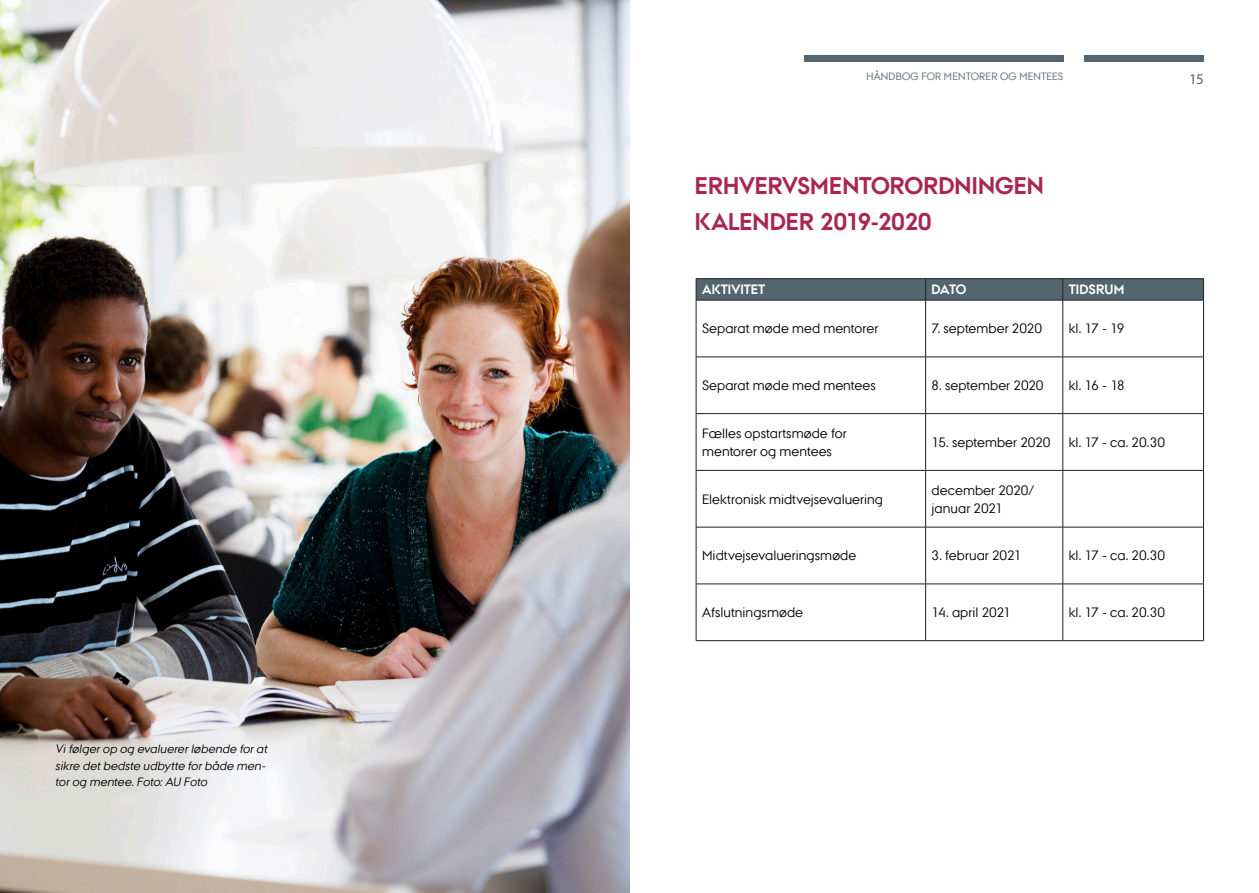
<style>
.page{position:relative;width:1259px;height:893px;background:#fff}
.page>*{position:absolute;margin:0;border:0;box-sizing:border-box;transform-origin:0 0}
.RU1_-_venstre{font:700 24px "AU Passata";color:#a92552}
.t1{font:15px "Myriad Pro";color:#53656e}
.t2{font:13.5px/18px "AU Passata";letter-spacing:.005em;color:#000}
.t3{font:700 13.5px "AU Passata";color:#fff}
.t4{font:italic 12px/16.5px "AU Passata";color:#000}
.Toptekst{font:10.5px "AU Passata";letter-spacing:.01em;color:#53656e}
</style>
<div class="page">
<img style="left:0;top:0;width:629px;height:893px">
<hr style="left:696px;top:300px;width:1px;height:57px;background:#231f20">
<hr style="left:925px;top:300px;width:1px;height:57px;background:#231f20">
<hr style="left:1062px;top:300px;width:1px;height:57px;background:#231f20">
<hr style="left:1203px;top:300px;width:1px;height:57px;background:#231f20">
<hr style="left:696px;top:357px;width:229px;height:1px;background:#231f20">
<hr style="left:696px;top:357px;width:1px;height:56px;background:#231f20">
<hr style="left:925px;top:357px;width:137px;height:1px;background:#231f20">
<hr style="left:925px;top:357px;width:1px;height:56px;background:#231f20">
<hr style="left:1062px;top:357px;width:141px;height:1px;background:#231f20">
<hr style="left:1062px;top:357px;width:1px;height:56px;background:#231f20">
<hr style="left:1203px;top:357px;width:1px;height:56px;background:#231f20">
<hr style="left:696px;top:413px;width:229px;height:1px;background:#231f20">
<hr style="left:696px;top:414px;width:1px;height:56px;background:#231f20">
<hr style="left:925px;top:413px;width:137px;height:1px;background:#231f20">
<hr style="left:925px;top:414px;width:1px;height:56px;background:#231f20">
<hr style="left:1062px;top:413px;width:141px;height:1px;background:#231f20">
<hr style="left:1062px;top:414px;width:1px;height:56px;background:#231f20">
<hr style="left:1203px;top:414px;width:1px;height:56px;background:#231f20">
<hr style="left:696px;top:470px;width:229px;height:1px;background:#231f20">
<hr style="left:696px;top:471px;width:1px;height:56px;background:#231f20">
<hr style="left:925px;top:470px;width:137px;height:1px;background:#231f20">
<hr style="left:925px;top:471px;width:1px;height:56px;background:#231f20">
<hr style="left:1062px;top:470px;width:141px;height:1px;background:#231f20">
<hr style="left:1062px;top:471px;width:1px;height:56px;background:#231f20">
<hr style="left:1203px;top:471px;width:1px;height:56px;background:#231f20">
<hr style="left:696px;top:527px;width:229px;height:1px;background:#231f20">
<hr style="left:696px;top:527px;width:1px;height:57px;background:#231f20">
<hr style="left:925px;top:527px;width:137px;height:1px;background:#231f20">
<hr style="left:925px;top:527px;width:1px;height:57px;background:#231f20">
<hr style="left:1062px;top:527px;width:141px;height:1px;background:#231f20">
<hr style="left:1062px;top:527px;width:1px;height:57px;background:#231f20">
<hr style="left:1203px;top:527px;width:1px;height:57px;background:#231f20">
<hr style="left:696px;top:584px;width:229px;height:1px;background:#231f20">
<hr style="left:696px;top:584px;width:1px;height:56px;background:#231f20">
<hr style="left:925px;top:584px;width:137px;height:1px;background:#231f20">
<hr style="left:925px;top:584px;width:1px;height:56px;background:#231f20">
<hr style="left:1062px;top:584px;width:141px;height:1px;background:#231f20">
<hr style="left:1062px;top:584px;width:1px;height:56px;background:#231f20">
<hr style="left:1203px;top:584px;width:1px;height:56px;background:#231f20">
<hr style="left:696px;top:640px;width:229px;height:1px;background:#231f20">
<hr style="left:925px;top:640px;width:137px;height:1px;background:#231f20">
<hr style="left:1062px;top:640px;width:141px;height:1px;background:#231f20">
<hr style="left:696px;top:278px;width:229px;height:1px;background:#231f20">
<svg style="left:696px;top:279px;width:508px;height:21px;background:#51626b"></svg>
<hr style="left:925px;top:278px;width:137px;height:1px;background:#231f20">
<hr style="left:1062px;top:278px;width:141px;height:1px;background:#231f20">
<hr style="left:696px;top:300px;width:229px;height:1px;background:#231f20">
<hr style="left:925px;top:300px;width:137px;height:1px;background:#231f20">
<hr style="left:1062px;top:300px;width:141px;height:1px;background:#231f20">
<div style="left:1084px;top:55px;width:119px;height:7px;background:#53656e"></div>
<div style="left:804px;top:55px;width:259px;height:7px;background:#53656e"></div>
<p class="t4" style="left:55px;top:741px;width:216px">Vifølgerop og evaluererløbende forat sikre detbedste udbytte forbåde men&shy;torog mentee.Foto:AU Foto</p>
<p class="Toptekst" style="left:866px;top:70px;width:198px">HÅNDBOG FOR MENTORER OG MENTEES</p>
<p class="t1" style="left:1189px;top:70px;width:16px">15</p>
<p class="RU1_-_venstre" style="left:695px;top:171px;width:350px">ERHVERVSMENTORORDNINGEN</p>
<p class="RU1_-_venstre" style="left:695px;top:207px;width:238px">KALENDER 2019-2020</p>
<p class="t3" style="left:702px;top:282px;width:65px">AKTIVITET</p>
<p class="t3" style="left:931px;top:282px;width:36px">DATO</p>
<p class="t3" style="left:1068px;top:282px;width:57px">TIDSRUM</p>
<p class="t2" style="left:702px;top:319px;width:178px">Separat møde med mentorer</p>
<p class="t2" style="left:931px;top:319px;width:112px">7. september 2020</p>
<p class="t2" style="left:1068px;top:319px;width:57px">kl. 17 - 19</p>
<p class="t2" style="left:702px;top:376px;width:175px">Separat møde med mentees</p>
<p class="t2" style="left:931px;top:376px;width:114px">8. september 2020</p>
<p class="t2" style="left:1068px;top:376px;width:58px">kl. 16 - 18</p>
<p class="t2" style="left:702px;top:424px;width:146px">Fælles opstartsmøde for mentorer og mentees</p>
<p class="t2" style="left:931px;top:433px;width:120px">15. september 2020</p>
<p class="t2" style="left:1068px;top:433px;width:98px">kl. 17 - ca. 20.30</p>
<p class="t2" style="left:702px;top:490px;width:182px">Elektronisk midtvejsevaluering</p>
<p class="t2" style="left:931px;top:481px;width:104px">december 2020/ januar 2021</p>
<p class="t2" style="left:702px;top:546px;width:156px">Midtvejsevalueringsmøde</p>
<p class="t2" style="left:931px;top:546px;width:91px">3. februar 2021</p>
<p class="t2" style="left:1068px;top:546px;width:98px">kl. 17 - ca. 20.30</p>
<p class="t2" style="left:702px;top:603px;width:102px">Afslutningsmøde</p>
<p class="t2" style="left:931px;top:603px;width:81px">14. april 2021</p>
<p class="t2" style="left:1068px;top:603px;width:98px">kl. 17 - ca. 20.30</p>
</div>
